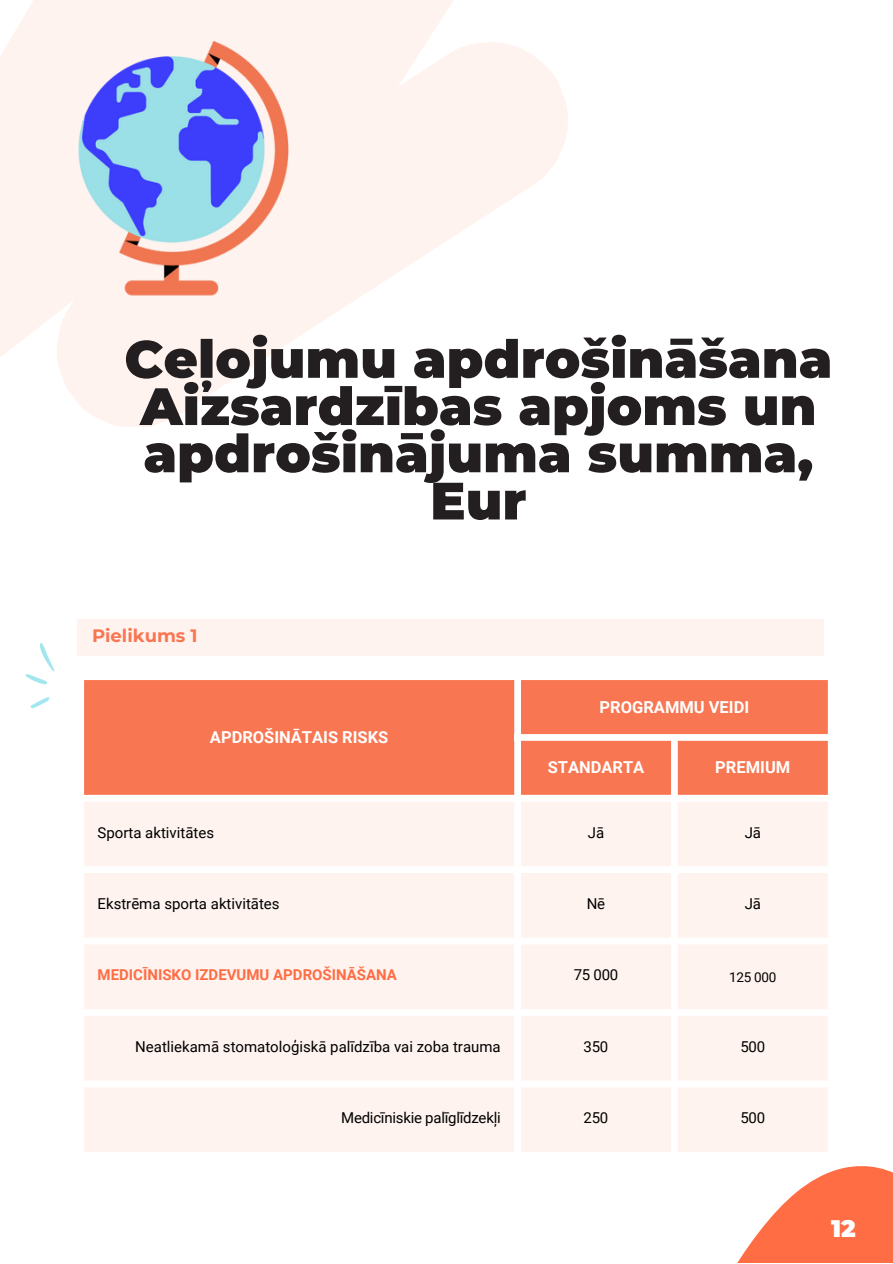
<style>
.page{position:relative;width:893px;height:1264px;background:#fff}
.page>*{position:absolute;margin:0;border:0;box-sizing:border-box;transform-origin:0 0}
.t1{font:900 52.5px/47.2px "Montserrat";letter-spacing:.005em;color:#231f20;text-align:center}
.t2{font:900 24px "Montserrat";color:#fff}
.t3{font:700 18px "Montserrat";color:#f87651}
.t4{font:700 16.5px "Roboto";color:#fff}
.t5{font:15px "Roboto";color:#000}
.t6{font:700 15px "Roboto";color:#ff6d45}
.t7{font:13.5px "Roboto";letter-spacing:-.015em;color:#000}
</style>
<div class="page">
<svg style="left:65px;top:42px;width:503px;height:385px"></svg>
<img style="left:0;top:0;width:457px;height:384px">
<svg style="left:25px;top:643px;width:30px;height:41px"></svg>
<svg style="left:30px;top:697px;width:20px;height:11px"></svg>
<div style="left:84px;top:680px;width:743px;height:114px;background:#f87651"></div>
<div style="left:84px;top:802px;width:743px;height:349px;background:#fef3ee"></div>
<div style="left:514px;top:680px;width:7px;height:471px;background:#fff"></div>
<div style="left:671px;top:740px;width:6px;height:411px;background:#fff"></div>
<div style="left:514px;top:734px;width:320px;height:6px;background:#fff"></div>
<div style="left:77px;top:866px;width:757px;height:7px;background:#fff"></div>
<div style="left:77px;top:937px;width:757px;height:7px;background:#fff"></div>
<div style="left:77px;top:1009px;width:757px;height:6px;background:#fff"></div>
<div style="left:77px;top:1080px;width:757px;height:7px;background:#fff"></div>
<div style="left:77px;top:619px;width:746px;height:37px;background:#fef3ee"></div>
<svg style="left:738px;top:1166px;width:154px;height:96px"></svg>
<p class="t1" style="left:124px;top:335px;width:709px">Ceļojumu apdrošināšana</p>
<p class="t1" style="left:140px;top:382px;width:677px">Aizsardzības apjoms un apdrošinājuma summa,<br>Eur</p>
<p class="t3" style="left:92px;top:624px;width:107px">Pielikums 1</p>
<p class="t4" style="left:210px;top:727px;width:180px">APDROŠINĀTAIS RISKS</p>
<p class="t4" style="left:599px;top:697px;width:151px">PROGRAMMU VEIDI</p>
<p class="t4" style="left:547px;top:758px;width:98px">STANDARTA</p>
<p class="t4" style="left:715px;top:758px;width:76px">PREMIUM</p>
<p class="t5" style="left:98px;top:823px;width:118px">Sporta aktivitātes</p>
<p class="t5" style="left:587px;top:823px;width:18px">Jā</p>
<p class="t5" style="left:744px;top:823px;width:18px">Jā</p>
<p class="t5" style="left:98px;top:895px;width:183px">Ekstrēma sporta aktivitātes</p>
<p class="t5" style="left:586px;top:895px;width:20px">Nē</p>
<p class="t5" style="left:744px;top:895px;width:18px">Jā</p>
<p class="t6" style="left:98px;top:966px;width:301px">MEDICĪNISKO IZDEVUMU APDROŠINĀŠANA</p>
<p class="t5" style="left:573px;top:966px;width:46px">75 000</p>
<p class="t7" style="left:729px;top:969px;width:49px">125 000</p>
<p class="t5" style="left:135px;top:1037px;width:367px">Neatliekamā stomatoloģiskā palīdzība vai zoba trauma</p>
<p class="t5" style="left:583px;top:1037px;width:26px">350</p>
<p class="t5" style="left:740px;top:1037px;width:26px">500</p>
<p class="t5" style="left:341px;top:1109px;width:161px">Medicīniskie palīglīdzekļi</p>
<p class="t5" style="left:583px;top:1109px;width:26px">250</p>
<p class="t5" style="left:740px;top:1109px;width:26px">500</p>
<p class="t2" style="left:821px;top:1213px;width:28px">10</p>
<p class="t2" style="left:831px;top:1213px;width:26px">12</p>
</div>
